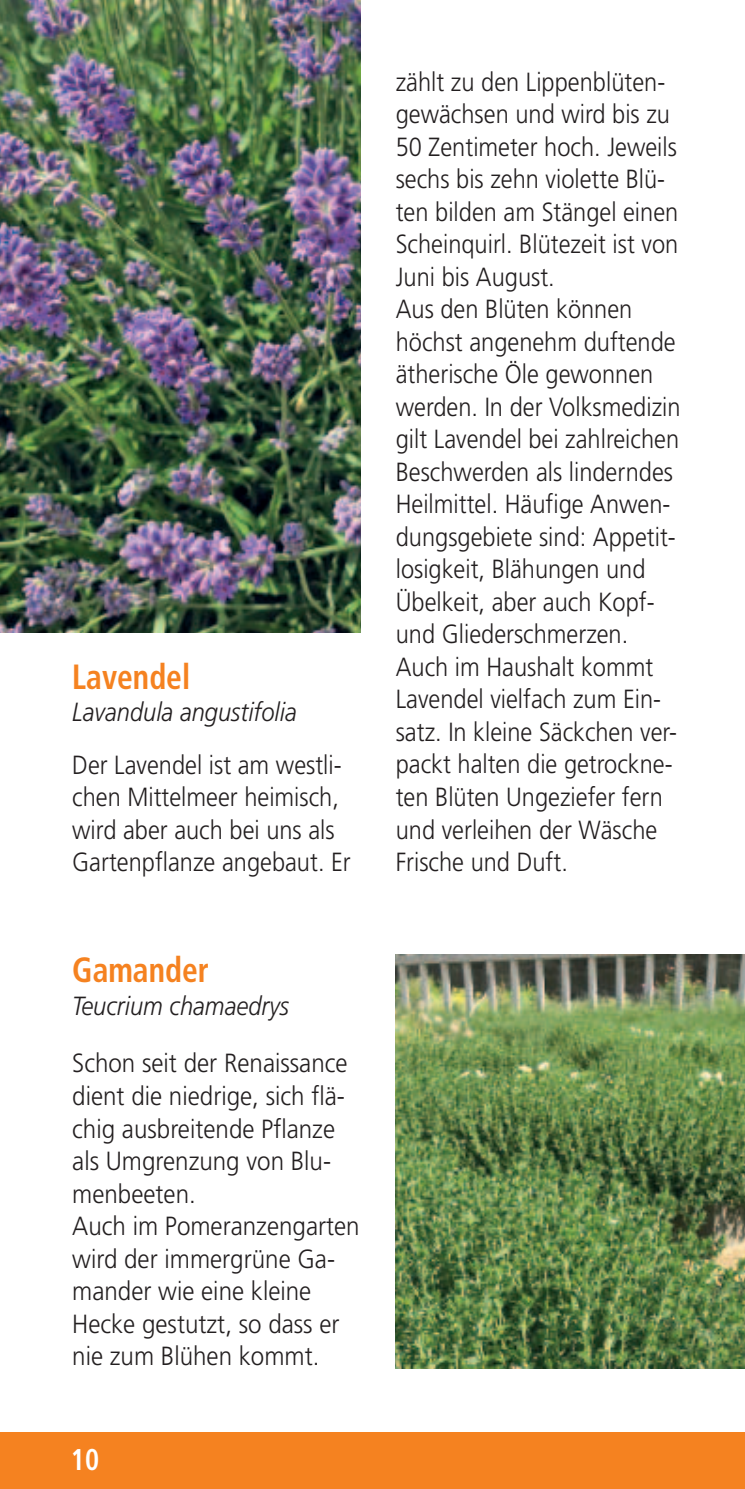
<style>
.page{position:relative;width:745px;height:1489px;background:#fff}
.page>*{position:absolute;margin:0;border:0;box-sizing:border-box;transform-origin:0 0}
.t1{font:700 condensed 35px "Frutiger";color:#f58220;scale:.9 1}
.t2{font:700 condensed 30px "Frutiger";color:#fff;scale:.9 1}
.t3{font:300 26.25px/32.5px "Frutiger";color:#231f20;scale:.9 1}
.t4{font:300 26.25px/32.5px "Frutiger";color:#231f20;scale:.92 1}
.t5{font:italic 300 26.25px "Frutiger";color:#231f20;scale:.9 1}
</style>
<div class="page">
<div style="left:0;top:1431px;width:744px;height:57px;background:#f58220"></div>
<img style="left:0;top:0;width:360px;height:632px">
<img style="left:395px;top:954px;width:349px;height:414px">
<p class="t1" style="left:72px;top:662px;width:132px">Lavendel</p>
<p class="t5" style="left:72px;top:701px;width:251px">Lavandula angustifolia</p>
<p class="t3" style="left:72px;top:750px;width:311px">Der Lavendel ist am westli&shy;chen Mittelmeer heimisch, wird aber auch bei uns als<br>Gartenpflanze angebaut. Er</p>
<p class="t1" style="left:72px;top:956px;width:153px">Gamander</p>
<p class="t5" style="left:72px;top:995px;width:242px">Teucrium chamaedrys</p>
<p class="t4" style="left:72px;top:1049px;width:301px">Schon seit der Renaissance dient die niedrige, sich flä&shy;chig ausbreitende Pflanze als Umgrenzung von Blu&shy;menbeeten.</p>
<p class="t4" style="left:72px;top:1211px;width:314px">Auch im Pomeranzengarten wird der immergrüne Ga&shy;mander wie eine kleine<br>Hecke gestutzt, so dass er nie zum Blühen kommt.</p>
<p class="t2" style="left:71px;top:1446px;width:33px">10</p>
<p class="t3" style="left:395px;top:67px;width:315px">zählt zu den Lippenblüten&shy;gewächsen und wird bis zu<br>50 Zentimeter hoch. Jeweils sechs bis zehn violette Blü&shy;ten bilden am Stängel einen<br>Scheinquirl. Blütezeit ist von<br>Juni bis August.</p>
<p class="t3" style="left:395px;top:295px;width:318px">Aus den Blüten können höchst angenehm duftende ätherische Öle gewonnen werden. In der Volksmedizin gilt Lavendel bei zahlreichen<br>Beschwerden als linderndes<br>Heilmittel. Häufige Anwen&shy;dungsgebiete sind: Appetit&shy;losigkeit, Blähungen und<br>Übelkeit, aber auch Kopf&shy;und Gliederschmerzen.</p>
<p class="t3" style="left:395px;top:652px;width:314px">Auch im Haushalt kommt<br>Lavendel vielfach zum Ein&shy;satz. In kleine Säckchen ver&shy;packt halten die getrockne&shy;ten Blüten Ungeziefer fern und verleihen der Wäsche<br>Frische und Duft.</p>
</div>
